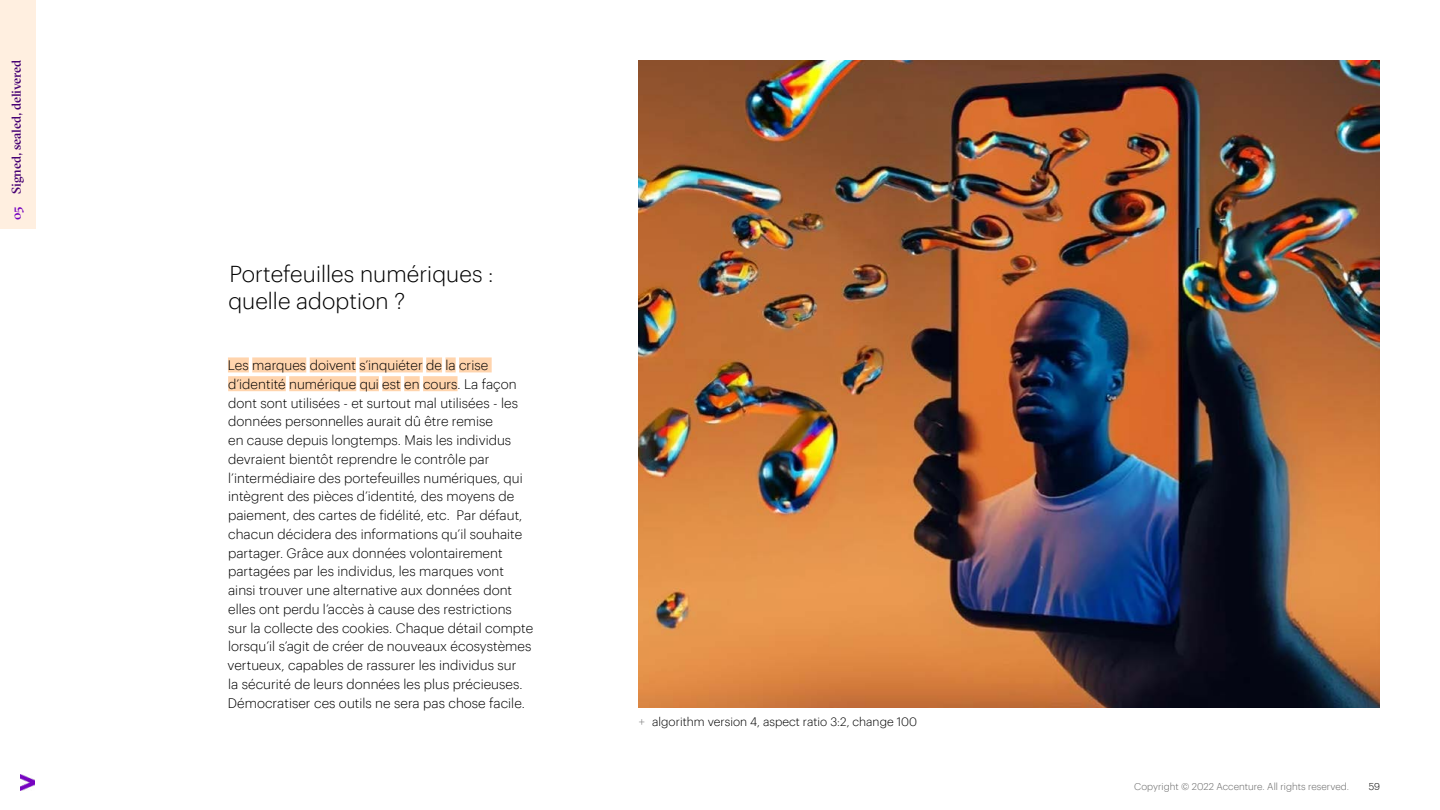
<style>
.page{position:relative;width:1440px;height:810px;background:#fff}
.page>*{position:absolute;margin:0;border:0;box-sizing:border-box;transform-origin:0 0}
.t1{font:300 22.5px/27px "Graphik";color:#000}
.t2{font:300 13.5px/18.8px "Graphik";color:#000}
.t3{font:500 12.75px "GT Sectra Fine";letter-spacing:-.01em;color:#460073}
.t4{font:300 12px "Graphik";color:#000}
.t5{font:300 9.75px "Graphik";color:#666}
.t6{font:300 9.75px "Graphik";color:#000}
.s1{color:#7500c0}
.s2{color:#808080}
</style>
<div class="page">
<img style="left:20px;top:775px;width:15px;height:15px">
<div style="left:0;top:0;width:35px;height:229px;background:#ffefe0"></div>
<div style="left:228px;top:357px;width:21px;height:15px;background:#ffd4ad"></div>
<div style="left:252px;top:357px;width:54px;height:15px;background:#ffd4ad"></div>
<div style="left:310px;top:357px;width:46px;height:15px;background:#ffd4ad"></div>
<div style="left:359px;top:357px;width:64px;height:15px;background:#ffd4ad"></div>
<div style="left:426px;top:357px;width:16px;height:15px;background:#ffd4ad"></div>
<div style="left:445px;top:357px;width:11px;height:15px;background:#ffd4ad"></div>
<div style="left:459px;top:357px;width:33px;height:15px;background:#ffd4ad"></div>
<div style="left:228px;top:376px;width:58px;height:15px;background:#ffd4ad"></div>
<div style="left:289px;top:376px;width:67px;height:15px;background:#ffd4ad"></div>
<div style="left:360px;top:376px;width:19px;height:15px;background:#ffd4ad"></div>
<div style="left:382px;top:376px;width:19px;height:15px;background:#ffd4ad"></div>
<div style="left:404px;top:376px;width:16px;height:15px;background:#ffd4ad"></div>
<div style="left:423px;top:376px;width:35px;height:15px;background:#ffd4ad"></div>
<img style="left:639px;top:60px;width:741px;height:647px">
<p class="t3" style="left:9px;top:220px;width:162px;rotate:-90deg"><span class="s1">05</span> Signed, sealed, delivered</p>
<h1 class="t1" style="left:228px;top:258px;width:267px">Portefeuilles numériques : quelle adoption ?</h1>
<p class="t2" style="left:228px;top:355px;width:307px">Les marques doivent s’inquiéter de la crise d’identité numérique qui est en cours. La façon dont sont utilisées - et surtout mal utilisées - les données personnelles aurait dû être remise<br>en cause depuis longtemps. Mais les individus devraient bientôt reprendre le contrôle par l’intermédiaire des portefeuilles numériques, qui intègrent des pièces d’identité, des moyens de paiement, des cartes de fidélité, etc. Par défaut, chacun décidera des informations qu’il souhaite partager. Grâce aux données volontairement partagées par les individus, les marques vont ainsi trouver une alternative aux données dont elles ont perdu l’accès à cause des restrictions sur la collecte des cookies. Chaque détail compte lorsqu’il s’agit de créer de nouveaux écosystèmes vertueux, capables de rassurer les individus sur<br>la sécurité de leurs données les plus précieuses.<br>Démocratiser ces outils ne sera pas chose facile.</p>
<p class="t4" style="left:639px;top:713px;width:280px"><span class="s2">+</span> algorithm version 4, aspect ratio 3:2, change 100</p>
<p class="t5" style="left:1134px;top:780px;width:216px">Copyright © 2022 Accenture. All rights reserved.</p>
<p class="t6" style="left:1369px;top:780px;width:13px">59</p>
</div>
